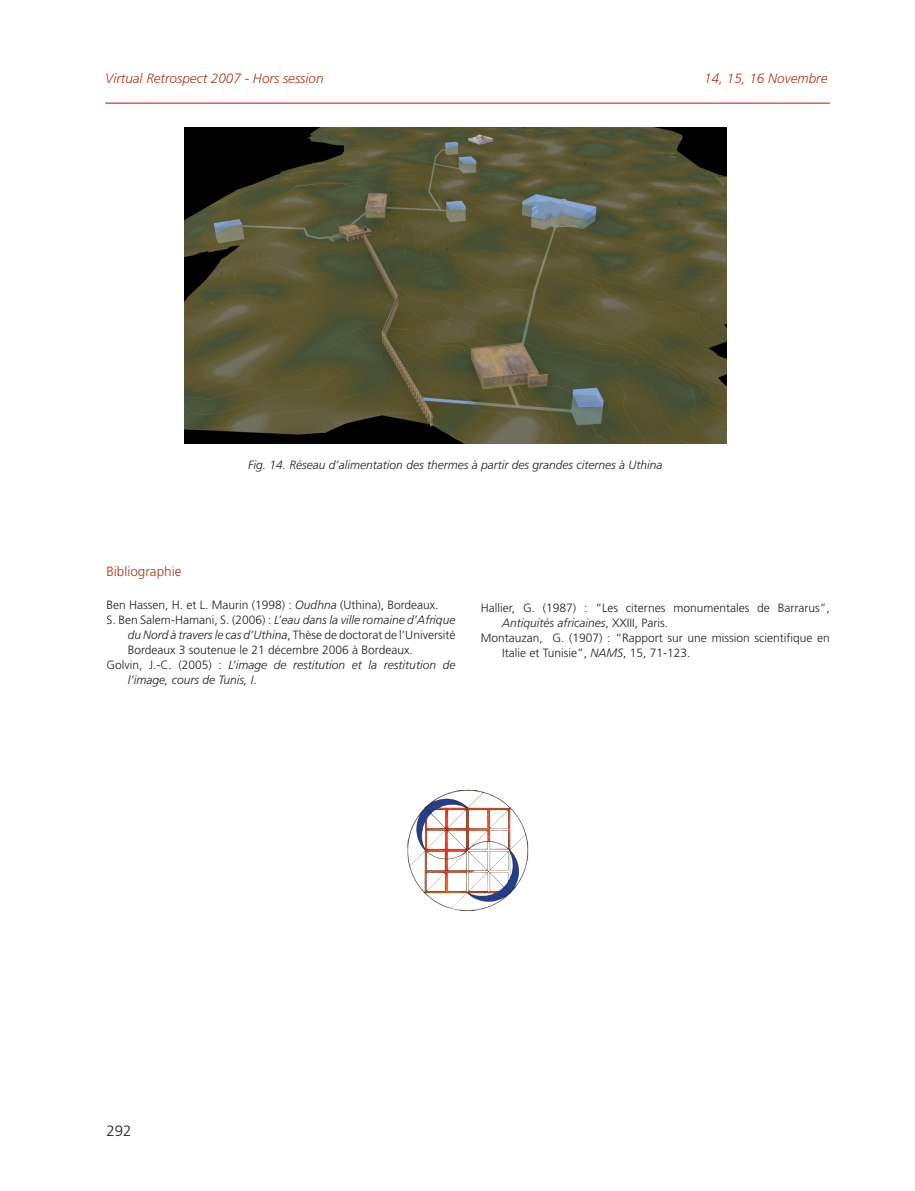
<style>
.page{position:relative;width:915px;height:1191px;background:#fff}
.page>*{position:absolute;margin:0;border:0;box-sizing:border-box;transform-origin:0 0}
.t1{font:300 15px "Frutiger";color:#231f20}
.t2{font:italic 300 13.5px "Frutiger";color:#ad371a}
.Titre1{font:300 13.5px "Frutiger";color:#ad371a}
.bibliographie{font:300 12px/15px "Frutiger";color:#231f20}
.bibliographie-2{font:italic 300 12px/15px "Frutiger";color:#231f20}
.légende{font:italic 300 12px "Frutiger";color:#231f20}
.s1{font-style:italic}
.s2{font-style:normal}
</style>
<div class="page">
<hr style="left:105px;top:103px;width:724px;height:1px;background:#d1232a">
<img style="left:184px;top:128px;width:542px;height:316px">
<img style="left:407px;top:789px;width:122px;height:122px">
<p class="t2" style="left:105px;top:70px;width:220px">Virtual Retrospect 2007 - Hors session</p>
<p class="t2" style="left:704px;top:70px;width:125px">14, 15, 16 Novembre</p>
<p class="légende" style="left:248px;top:458px;width:416px">Fig. 14. Réseau d’alimentation des thermes à partir des grandes citernes à Uthina</p>
<p class="Titre1" style="left:106px;top:563px;width:77px">Bibliographie</p>
<p class="bibliographie" style="left:106px;top:597px;width:333px">Ben Hassen, H. et L. Maurin (1998) : <span class="s1">Oudhna</span> (Uthina), Bordeaux.</p>
<p class="bibliographie" style="left:128px;top:612px;width:329px;text-align:justify;text-indent:-21px">S. Ben Salem-Hamani, S. (2006) : <span class="s1">L’eau dans la ville romaine d’Afrique du Nord à travers le cas d’Uthina</span>, Thèse de doctorat de l’Université Bordeaux 3 soutenue le 21 décembre 2006 à Bordeaux.</p>
<p class="bibliographie-2" style="left:128px;top:657px;width:329px;text-indent:-21px"><span class="s2">Golvin, J.-C. (2005) :</span> L’image de restitution et la restitution de l’image, cours de Tunis, I<span class="s2">.</span></p>
<p class="bibliographie" style="left:502px;top:600px;width:329px;text-indent:-21px">Hallier, G. (1987) : “Les citernes monumentales de Barrarus”,<br><span class="s1">Antiquités africaines</span>, XXIII , Paris.</p>
<p class="bibliographie" style="left:502px;top:630px;width:329px;text-indent:-21px">Montauzan, G. (1907) : “Rapport sur une mission scientifique en<br>Italie et Tunisie”, <span class="s1">NAMS</span></p>
<p class="bibliographie" style="left:623px;top:645px;width:69px">, 15, 71-123.</p>
<p class="t1" style="left:106px;top:1122px;width:27px">292</p>
</div>
